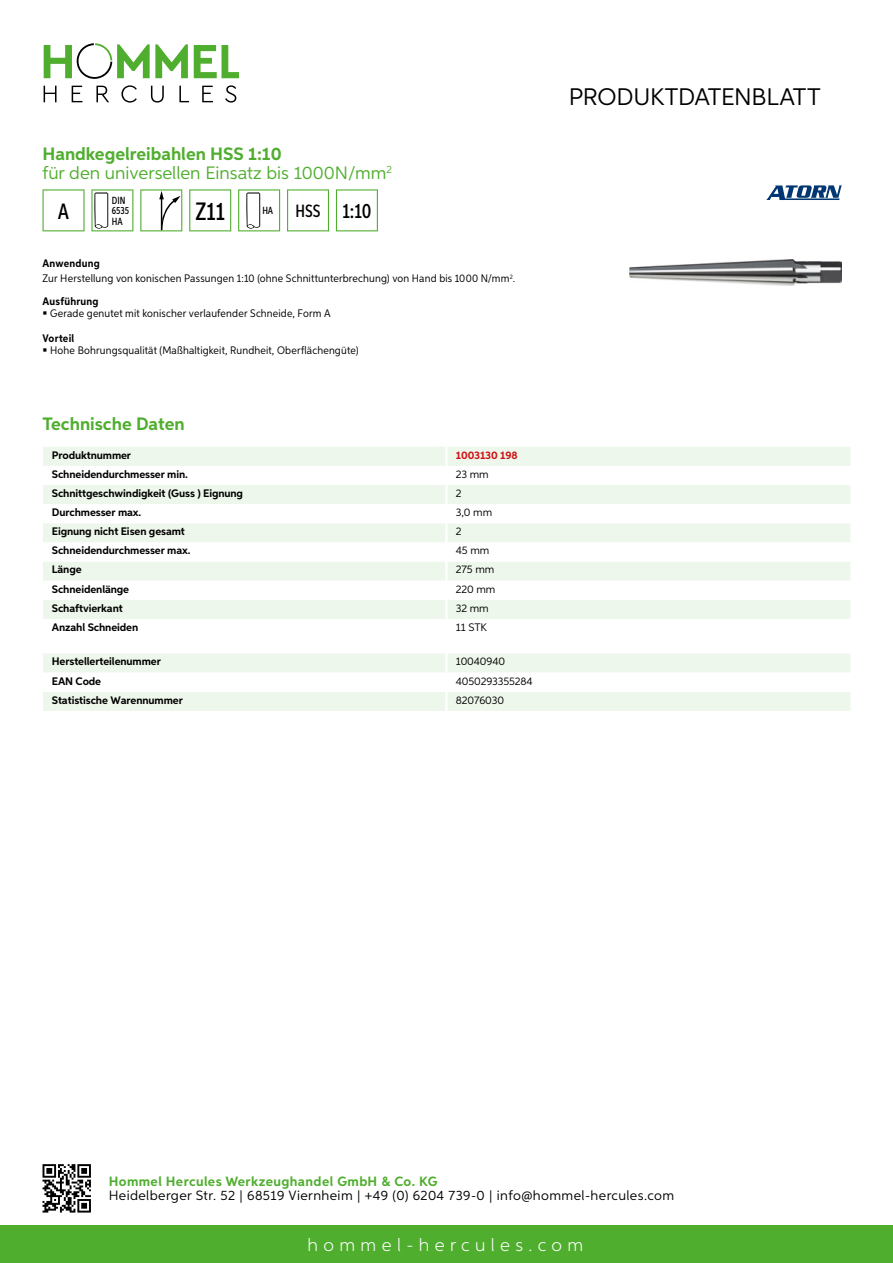
<style>
.page{position:relative;width:893px;height:1263px;background:#fff}
.page>*{position:absolute;margin:0;border:0;box-sizing:border-box;transform-origin:0 0}
.t1{font:500 25.2px "Aspira XX Nar";color:#000}
.t2{font:24px "Aspira";letter-spacing:-.01em;color:#000}
.t3{font:500 22.2px "Aspira XX Nar";color:#000}
.t4{font:500 20.7px "Aspira XX Nar";color:#000}
.t5{font:18px/19.8px "Aspira";color:#50ae2f}
.t6{font:300 18px "Aspira";letter-spacing:.3em;color:#fff}
.t7{font:700 18px "Aspira";color:#50ae2f}
.t8{font:13.5px "Aspira";letter-spacing:.03em;color:#000}
.t9{font:700 13.5px "Aspira";letter-spacing:.03em;color:#50ae2f}
.t10{font:700 10.95px "Aspira";letter-spacing:-.01em;color:#000}
.t11{font:10.95px/15.1px "Aspira Nar";letter-spacing:.015em;color:#000}
.t12{font:10.95px "Aspira";letter-spacing:-.01em;color:#000}
.t13{font:700 10.95px "Aspira Nar";letter-spacing:.02em;color:#000}
.t14{font:700 10.95px "Aspira";letter-spacing:-.01em;color:#cd1013}
.t15{font:500 10.35px/10.4px "Aspira XX Nar";color:#000}
.s1{font-weight:700}
.s2{font-size:17.85px}
</style>
<div class="page">
<div style="left:0;top:1226px;width:893px;height:37px;background:#50ae2f"></div>
<svg style="left:43px;top:1164px;width:48px;height:48px"></svg>
<svg style="left:194px;top:45px;width:45px;height:33px"></svg>
<svg style="left:44px;top:43px;width:144px;height:36px"></svg>
<svg style="left:44px;top:86px;width:13px;height:16px"></svg>
<svg style="left:72px;top:86px;width:10px;height:16px"></svg>
<svg style="left:96px;top:86px;width:13px;height:16px"></svg>
<svg style="left:121px;top:85px;width:16px;height:18px"></svg>
<svg style="left:151px;top:86px;width:13px;height:17px"></svg>
<svg style="left:179px;top:86px;width:10px;height:16px"></svg>
<svg style="left:202px;top:86px;width:11px;height:16px"></svg>
<svg style="left:225px;top:85px;width:11px;height:18px"></svg>
<div style="left:43px;top:447px;width:807px;height:19px;background:#eef7eb"></div>
<svg style="left:43px;top:485px;width:807px;height:134px;fill:#eef7eb"></svg>
<hr style="left:445px;top:447px;width:3px;height:19px;background:#fff">
<hr style="left:445px;top:485px;width:3px;height:19px;background:#fff">
<hr style="left:445px;top:504px;width:3px;height:19px;background:#fff">
<hr style="left:445px;top:523px;width:3px;height:19px;background:#fff">
<hr style="left:445px;top:542px;width:3px;height:20px;background:#fff">
<hr style="left:445px;top:562px;width:3px;height:19px;background:#fff">
<hr style="left:445px;top:581px;width:3px;height:19px;background:#fff">
<hr style="left:445px;top:600px;width:3px;height:19px;background:#fff">
<svg style="left:43px;top:654px;width:807px;height:57px"></svg>
<hr style="left:445px;top:692px;width:3px;height:19px;background:#fff">
<svg style="left:43px;top:189px;width:42px;height:42px"></svg>
<svg style="left:91px;top:189px;width:42px;height:42px"></svg>
<svg style="left:140px;top:189px;width:42px;height:42px"></svg>
<svg style="left:189px;top:189px;width:42px;height:42px"></svg>
<svg style="left:238px;top:189px;width:42px;height:42px"></svg>
<svg style="left:287px;top:189px;width:42px;height:42px"></svg>
<svg style="left:336px;top:189px;width:42px;height:42px"></svg>
<img style="left:629px;top:259px;width:213px;height:27px">
<svg style="left:766px;top:185px;width:76px;height:15px"></svg>
<h3 class="t5" style="left:43px;top:143px;width:351px"><span class="s1">Handkegelreibahlen HSS 1:10<br></span>für den universellen Einsatz bis 1000N/mm<sup>2</sup></h3>
<h3 class="t3" style="left:58px;top:197px;width:13px">A</h3>
<p class="t15" style="left:112px;top:195px;width:19px">DIN<br>6535<br>HA</p>
<h1 class="t1" style="left:196px;top:196px;width:31px">Z11</h1>
<h3 class="t4" style="left:262px;top:198px;width:111px"><sup>HA</sup> <span class="s2">HSS</span> 1:10</h3>
<p class="t11" style="left:43px;top:256px;width:474px"><span class="s1">Anwendung<br></span>Zur Herstellung von konischen Passungen 1:10 (ohne Schnittunterbrechung) von Hand bis 1000 N/mm<sup>2</sup>.</p>
<p class="t13" style="left:43px;top:294px;width:58px">Ausführung</p>
<p class="t11" style="left:50px;top:306px;width:282px">Gerade genutet mit konischer verlaufender Schneide, Form A</p>
<p class="t13" style="left:43px;top:331px;width:33px">Vorteil</p>
<p class="t11" style="left:50px;top:343px;width:310px">Hohe Bohrungsqualität (Maßhaltigkeit, Rundheit, Oberflächengüte)</p>
<h3 class="t7" style="left:43px;top:413px;width:144px">Technische Daten</h3>
<p class="t10" style="left:52px;top:448px;width:81px">Produktnummer</p>
<p class="t14" style="left:456px;top:448px;width:63px">1003130 198</p>
<p class="t10" style="left:52px;top:467px;width:138px">Schneidendurchmesser min.</p>
<p class="t12" style="left:456px;top:467px;width:34px">23 mm</p>
<p class="t10" style="left:52px;top:486px;width:193px">Schnittgeschwindigkeit (Guss ) Eignung</p>
<p class="t12" style="left:456px;top:486px;width:7px">2</p>
<p class="t10" style="left:52px;top:506px;width:91px">Durchmesser max.</p>
<p class="t12" style="left:456px;top:506px;width:38px">3,0 mm</p>
<p class="t10" style="left:52px;top:525px;width:135px">Eignung nicht Eisen gesamt</p>
<p class="t12" style="left:456px;top:525px;width:7px">2</p>
<p class="t10" style="left:52px;top:544px;width:140px">Schneidendurchmesser max.</p>
<p class="t12" style="left:456px;top:544px;width:35px">45 mm</p>
<p class="t10" style="left:52px;top:563px;width:31px">Länge</p>
<p class="t12" style="left:456px;top:563px;width:40px">275 mm</p>
<p class="t10" style="left:52px;top:582px;width:79px">Schneidenlänge</p>
<p class="t12" style="left:456px;top:582px;width:41px">220 mm</p>
<p class="t10" style="left:52px;top:601px;width:72px">Schaftvierkant</p>
<p class="t12" style="left:456px;top:601px;width:34px">32 mm</p>
<p class="t10" style="left:52px;top:620px;width:88px">Anzahl Schneiden</p>
<p class="t12" style="left:456px;top:620px;width:26px">11 STK</p>
<p class="t10" style="left:52px;top:655px;width:111px">Herstellerteilenummer</p>
<p class="t12" style="left:456px;top:655px;width:51px">10040940</p>
<p class="t10" style="left:52px;top:674px;width:51px">EAN Code</p>
<p class="t12" style="left:456px;top:674px;width:78px">4050293355284</p>
<p class="t10" style="left:52px;top:693px;width:132px">Statistische Warennummer</p>
<p class="t12" style="left:456px;top:693px;width:50px">82076030</p>
<h2 class="t2" style="left:569px;top:82px;width:253px">Produktdatenblatt</h2>
<p class="t9" style="left:109px;top:1172px;width:330px">Hommel Hercules Werkzeughandel GmbH &amp; Co. KG</p>
<p class="t8" style="left:109px;top:1187px;width:567px">Heidelberger Str. 52 | 68519 Viernheim | +49 (0) 6204 739-0 | info@hommel-hercules.com</p>
<h3 class="t6" style="left:307px;top:1234px;width:277px">hommel-hercules.com</h3>
</div>
